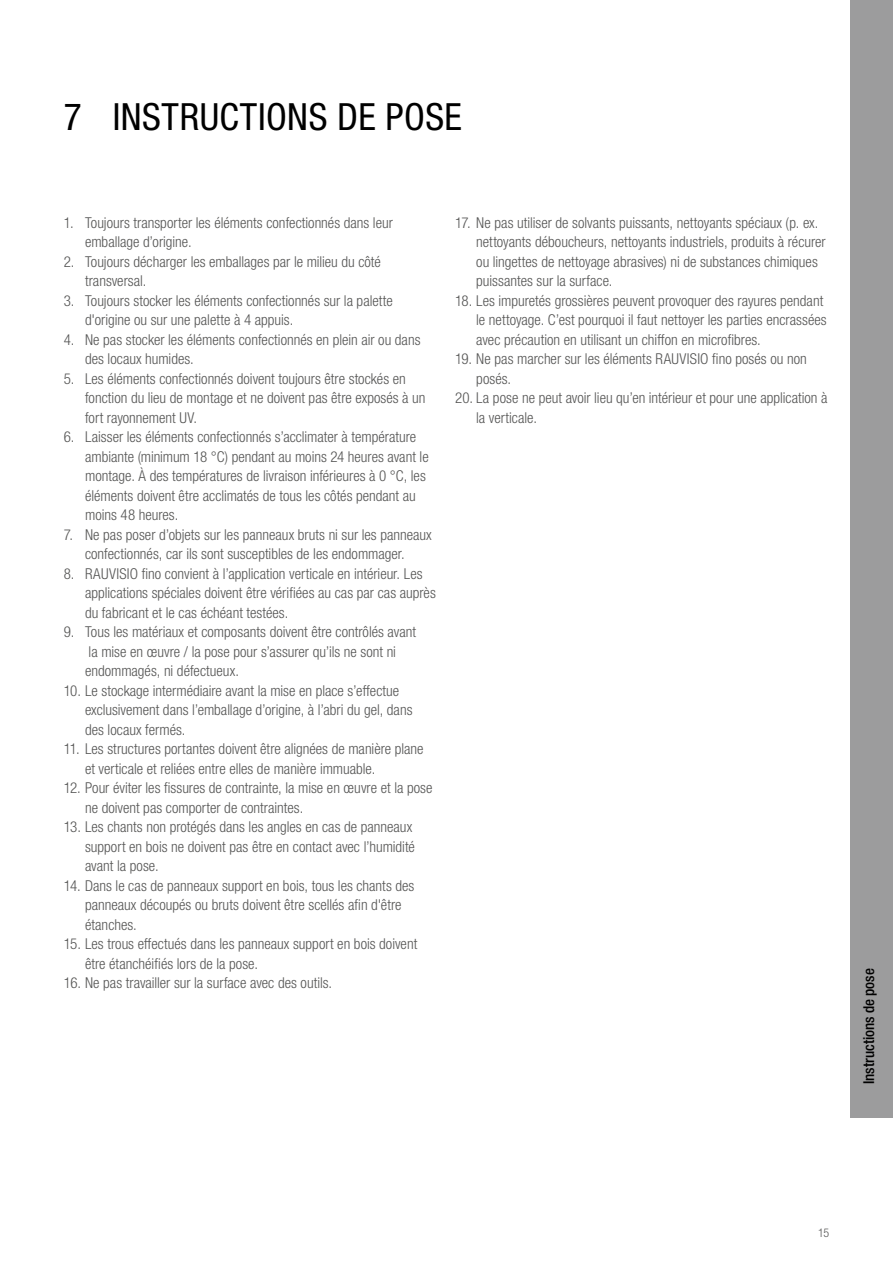
<style>
.page{position:relative;width:893px;height:1263px;background:#fff}
.page>*{position:absolute;margin:0;border:0;box-sizing:border-box;transform-origin:0 0}
.t1{font:condensed 37.5px "Helvetica Neue LTW1 G";letter-spacing:.015em;color:#000}
.t2{font:300 condensed 15px/19.5px "Helvetica Neue LTW1 G";color:#565655}
.t3{font:500 condensed 15px "Helvetica Neue LTW1 G";color:#000}
.t4{font:300 condensed 12px "Helvetica Neue LTW1 G";color:#565655}
</style>
<div class="page">
<div style="left:850px;top:0;width:43px;height:1118px;background:#9c9c9d"></div>
<p class="t1" style="left:64px;top:95px;width:400px">7 INSTRUCTIONS DE POSE</p>
<p class="t2" style="left:85px;top:213px;width:309px;text-indent:-21px">1. Toujours transporter les éléments confectionnés dans leur emballage d’origine.</p>
<p class="t2" style="left:85px;top:252px;width:297px;text-indent:-21px">2. Toujours décharger les emballages par le milieu du côté transversal.</p>
<p class="t2" style="left:85px;top:291px;width:309px;text-indent:-21px">3. Toujours stocker les éléments confectionnés sur la palette d'origine ou sur une palette à 4 appuis.</p>
<p class="t2" style="left:85px;top:330px;width:337px;text-indent:-21px">4. Ne pas stocker les éléments confectionnés en plein air ou dans des locaux humides.</p>
<p class="t2" style="left:85px;top:369px;width:342px;text-indent:-21px">5. Les éléments confectionnés doivent toujours être stockés en fonction du lieu de montage et ne doivent pas être exposés à un fort rayonnement UV.</p>
<p class="t2" style="left:85px;top:427px;width:345px;text-indent:-21px">6. Laisser les éléments confectionnés s’acclimater à température ambiante (minimum 18 °C) pendant au moins 24 heures avant le montage. À des températures de livraison inférieures à 0 °C, les éléments doivent être acclimatés de tous les côtés pendant au moins 48 heures.</p>
<p class="t2" style="left:64px;top:525px;width:369px;text-align:center">7. Ne pas poser d’objets sur les panneaux bruts ni sur les panneaux confectionnés, car ils sont susceptibles de les endommager.</p>
<p class="t2" style="left:85px;top:564px;width:352px;text-indent:-21px">8. RAUVISIO fino convient à l’application verticale en intérieur. Les applications spéciales doivent être vérifiées au cas par cas auprès du fabricant et le cas échéant testées.</p>
<p class="t2" style="left:85px;top:622px;width:332px;text-indent:-21px">9. Tous les matériaux et composants doivent être contrôlés avant la mise en œuvre / la pose pour s’assurer qu’ils ne sont ni endommagés, ni défectueux.</p>
<p class="t2" style="left:85px;top:681px;width:329px;text-indent:-21px">10. Le stockage intermédiaire avant la mise en place s’effectue exclusivement dans l’emballage d’origine, à l’abri du gel, dans des locaux fermés.</p>
<p class="t2" style="left:85px;top:739px;width:340px;text-indent:-21px">11. Les structures portantes doivent être alignées de manière plane et verticale et reliées entre elles de manière immuable.</p>
<p class="t2" style="left:85px;top:778px;width:349px;text-indent:-21px">12. Pour éviter les fissures de contrainte, la mise en œuvre et la pose ne doivent pas comporter de contraintes.</p>
<p class="t2" style="left:85px;top:817px;width:331px;text-indent:-21px">13. Les chants non protégés dans les angles en cas de panneaux support en bois ne doivent pas être en contact avec l’humidité avant la pose.</p>
<p class="t2" style="left:85px;top:876px;width:331px;text-indent:-21px">14. Dans le cas de panneaux support en bois, tous les chants des panneaux découpés ou bruts doivent être scellés afin d'être étanches.</p>
<p class="t2" style="left:85px;top:934px;width:334px;text-indent:-21px">15. Les trous effectués dans les panneaux support en bois doivent être étanchéifiés lors de la pose.</p>
<p class="t2" style="left:64px;top:973px;width:270px">16. Ne pas travailler sur la surface avec des outils.</p>
<p class="t2" style="left:476px;top:213px;width:351px;text-indent:-21px">17. Ne pas utiliser de solvants puissants, nettoyants spéciaux (p. ex. nettoyants déboucheurs, nettoyants industriels, produits à récurer ou lingettes de nettoyage abrasives) ni de substances chimiques puissantes sur la surface.</p>
<p class="t2" style="left:476px;top:291px;width:352px;text-indent:-21px">18. Les impuretés grossières peuvent provoquer des rayures pendant le nettoyage. C’est pourquoi il faut nettoyer les parties encrassées avec précaution en utilisant un chiffon en microfibres.</p>
<p class="t2" style="left:476px;top:349px;width:332px;text-indent:-21px">19. Ne pas marcher sur les éléments RAUVISIO fino posés ou non posés.</p>
<p class="t2" style="left:476px;top:388px;width:353px;text-indent:-21px">20. La pose ne peut avoir lieu qu’en intérieur et pour une application à la verticale.</p>
<p class="t3" style="left:860px;top:1084px;width:117px;rotate:-90deg">Instructions de pose</p>
<p class="t4" style="left:818px;top:1226px;width:13px">15</p>
</div>
